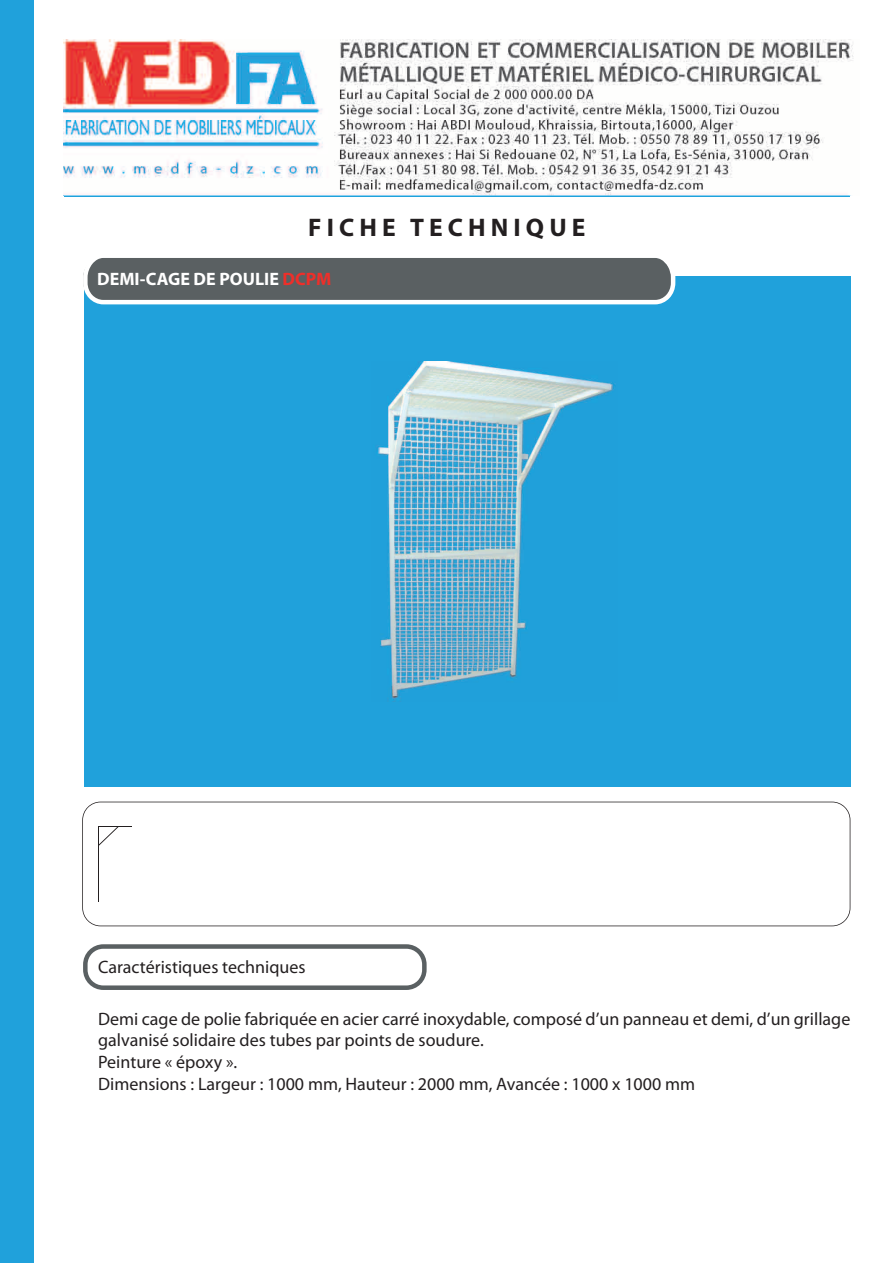
<style>
.page{position:relative;width:893px;height:1263px;background:#fff}
.page>*{position:absolute;margin:0;border:0;box-sizing:border-box;transform-origin:0 0}
.t1{font:700 25.5px "Myriad Pro";letter-spacing:.2em;color:#231f20}
.t2{font:18px/21.6px "Myriad Pro";color:#231f20}
.t3{font:700 18px "Myriad Pro";color:#fff}
.s1{color:#ee2f2a}
</style>
<div class="page">
<div style="left:0;top:0;width:33px;height:1263px;background:#20a1db"></div>
<hr style="left:64px;top:196px;width:786px;height:1px;background:#20a1db">
<div style="left:84px;top:276px;width:766px;height:511px;background:#20a1db"></div>
<svg style="left:83px;top:258px;width:592px;height:46px;background:#6b7173"></svg>
<svg style="left:83px;top:944px;width:344px;height:46px"></svg>
<svg style="left:82px;top:802px;width:768px;height:124px"></svg>
<img style="left:64px;top:39px;width:789px;height:157px">
<img style="left:376px;top:361px;width:240px;height:339px">
<hr style="left:98px;top:826px;width:1px;height:76px;background:#231f20">
<hr style="left:98px;top:826px;width:33px;height:1px;background:#231f20">
<svg style="left:99px;top:827px;width:20px;height:18px"></svg>
<h1 class="t1" style="left:308px;top:210px;width:279px">FICHE TECHNIQUE</h1>
<p class="t3" style="left:97px;top:267px;width:235px">DEMI-CAGE DE POULIE <span class="s1">DCPM</span></p>
<p class="t2" style="left:98px;top:956px;width:209px">Caractéristiques techniques</p>
<p class="t2" style="left:98px;top:1007px;width:754px">Demi cage de polie fabriquée en acier carré inoxydable, composé d’un panneau et demi, d’un grillage galvanisé solidaire des tubes par points de soudure.<br>Peinture « époxy ».<br>Dimensions : Largeur : 1000 mm, Hauteur : 2000 mm, Avancée : 1000 x 1000 mm</p>
</div>
